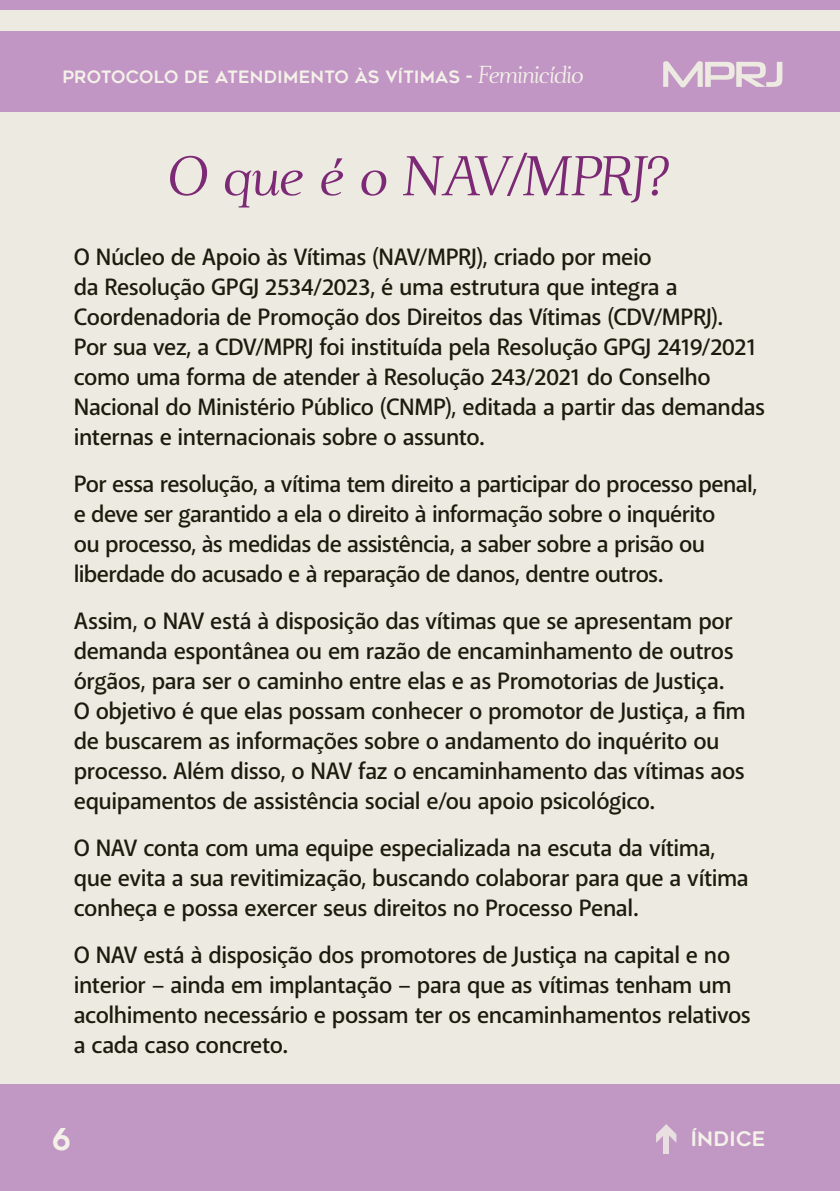
<style>
.page{position:relative;width:840px;height:1191px;background:#fff}
.page>*{position:absolute;margin:0;border:0;box-sizing:border-box;transform-origin:0 0}
.t1{font:italic 50px "Ahellya";letter-spacing:-.025em;color:#7c2a75}
.t2{font:30px "Geometos Rounded";color:#f3f1e8}
.t3{font:600 24px/30px "Akagi Pro";letter-spacing:-.02em;color:#1e1b0e}
.t4{font:20px "Geometos Rounded";letter-spacing:.005em;color:#f3f1e8}
.t5{font:17px "Geometos Rounded";letter-spacing:.01em;color:#f3f1e8}
.s1{font-family:"Ahellya";font-style:italic;font-size:22px}
</style>
<div class="page">
<div style="left:0;top:0;width:839px;height:1191px;background:#edeae1"></div>
<div style="left:0;top:31px;width:839px;height:80px;background:#c195c4"></div>
<div style="left:0;top:0;width:839px;height:9px;background:#c195c4"></div>
<div style="left:0;top:1084px;width:839px;height:107px;background:#c197c4"></div>
<svg style="left:663px;top:61px;width:119px;height:26px"></svg>
<div style="left:663px;top:1130px;width:6px;height:23px;background:#e9dfe0"></div>
<svg style="left:656px;top:1124px;width:20px;height:18px"></svg>
<p class="t5" style="left:62px;top:67px;width:522px">PROTOCOLO DE ATENDIMENTO ÀS VÍTIMAS - <span class="s1">Feminicídio</span></p>
<h1 class="t1" style="left:169px;top:144px;width:502px">O que é o NAV/MPRJ?</h1>
<p class="t3" style="left:74px;top:242px;width:692px">O Núcleo de Apoio às Vítimas (NAV/MPRJ), criado por meio<br>da Resolução GPGJ 2534/2023, é uma estrutura que integra a Coordenadoria de Promoção dos Direitos das Vítimas (CDV/MPRJ).<br>Por sua vez, a CDV/MPRJ foi instituída pela Resolução GPGJ 2419/2021 como uma forma de atender à Resolução 243/2021 do Conselho Nacional do Ministério Público (CNMP), editada a partir das demandas internas e internacionais sobre o assunto.</p>
<p class="t3" style="left:74px;top:469px;width:684px">Por essa resolução, a vítima tem direito a participar do processo penal, e deve ser garantido a ela o direito à informação sobre o inquérito<br>ou processo, às medidas de assistência, a saber sobre a prisão ou liberdade do acusado e à reparação de danos, dentre outros.</p>
<p class="t3" style="left:74px;top:606px;width:673px">Assim, o NAV está à disposição das vítimas que se apresentam por demanda espontânea ou em razão de encaminhamento de outros órgãos, para ser o caminho entre elas e as Promotorias de Justiça.<br>O objetivo é que elas possam conhecer o promotor de Justiça, a fim de buscarem as informações sobre o andamento do inquérito ou processo. Além disso, o NAV faz o encaminhamento das vítimas aos equipamentos de assistência social e/ou apoio psicológico.</p>
<p class="t3" style="left:74px;top:833px;width:676px">O NAV conta com uma equipe especializada na escuta da vítima, que evita a sua revitimização, buscando colaborar para que a vítima conheça e possa exercer seus direitos no Processo Penal.</p>
<p class="t3" style="left:74px;top:940px;width:678px">O NAV está à disposição dos promotores de Justiça na capital e no interior – ainda em implantação – para que as vítimas tenham um acolhimento necessário e possam ter os encaminhamentos relativos a cada caso concreto.</p>
<p class="t2" style="left:52px;top:1122px;width:21px">6</p>
<p class="t4" style="left:690px;top:1127px;width:77px">ÍNDICE</p>
</div>
